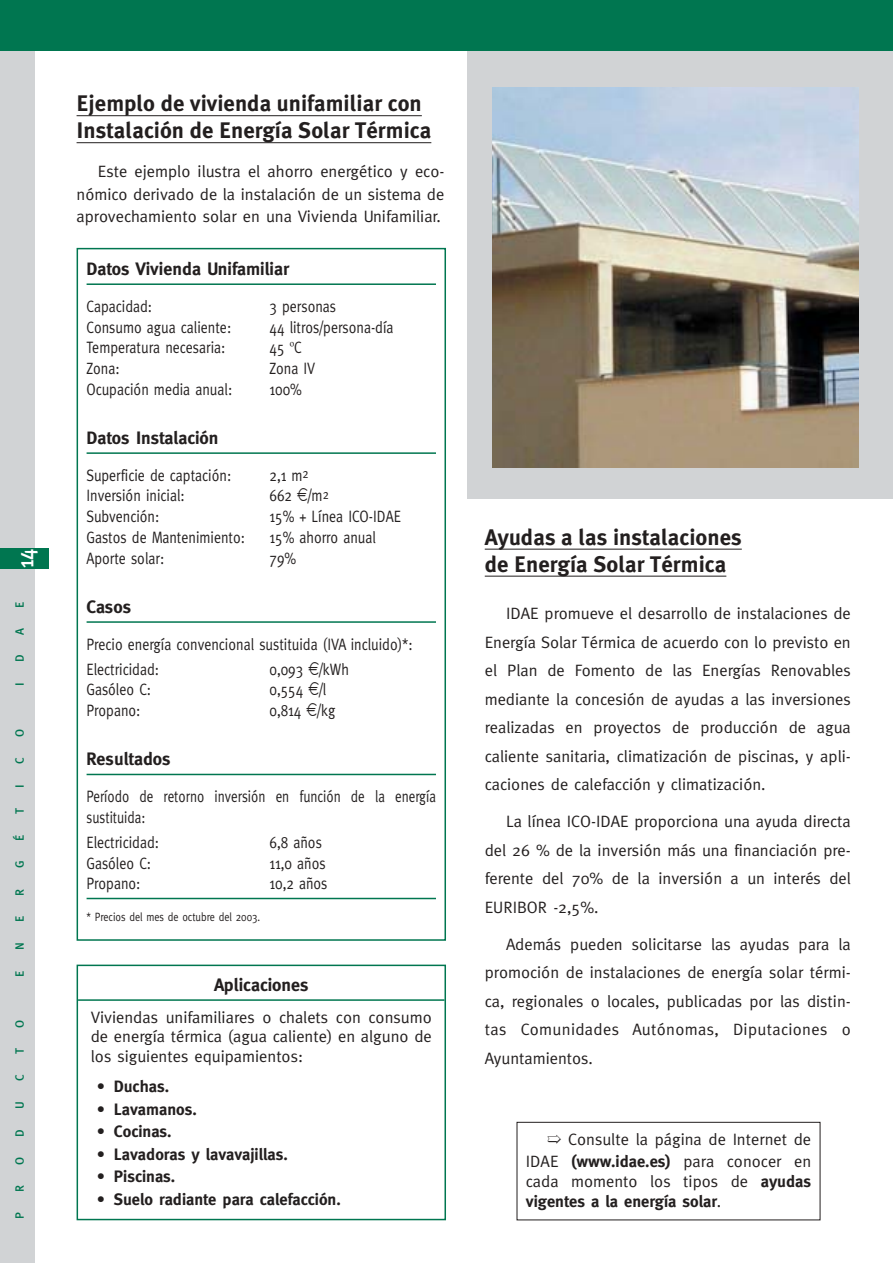
<style>
.page{position:relative;width:893px;height:1263px;background:#fff}
.page>*{position:absolute;margin:0;border:0;box-sizing:border-box;transform-origin:0 0}
.t1{font:500 23.4px "Meta Plus";color:#fff;scale:.9 1}
.t2{font:700 22.5px/27px "Meta Plus";color:#231f1f}
.t3{font:700 18px "Meta";color:#231f1f}
.t4{font:16.5px/28.5px "Meta";color:#231f1f;text-align:justify}
.t5{font:16.5px/25px "Meta";color:#231f1f;scale:.85 1}
.t6{font:700 16.5px/19.8px "Meta";color:#231f1f}
.t7{font:16.5px "Meta";color:#231f1f;scale:.8 1}
.t8{font:12px "Meta";color:#231f1f;scale:.85 1}
.t9{font:500 12px "Meta Plus";color:#007650}
.s1{font-family:"Times"}
.s2{font-family:"Symbeur"}
.s3{font-weight:400}
.s4{font-weight:700}
</style>
<div class="page">
<div style="left:0;top:0;width:35px;height:1263px;background:#d1d3d5"></div>
<svg style="left:76px;top:247px;width:370px;height:974px"></svg>
<div style="left:516px;top:1122px;width:304px;height:98px;border:1px solid #231f1f"></div>
<hr style="left:77px;top:115px;width:345px;height:1px;background:#231f1f">
<hr style="left:77px;top:142px;width:354px;height:1px;background:#231f1f">
<hr style="left:484px;top:549px;width:257px;height:1px;background:#231f1f">
<hr style="left:484px;top:576px;width:242px;height:1px;background:#231f1f">
<div style="left:467px;top:0;width:425px;height:499px;background:#d1d3d5"></div>
<div style="left:0;top:0;width:892px;height:51px;background:#007650"></div>
<img style="left:492px;top:88px;width:366px;height:379px">
<div style="left:0;top:549px;width:48px;height:20px;background:#007650"></div>
<p class="t1" style="left:16px;top:568px;width:23px;rotate:-90deg">14</p>
<p class="t9" style="left:15px;top:608px;width:8px;rotate:-90deg">E</p>
<p class="t9" style="left:15px;top:635px;width:8px;rotate:-90deg">A</p>
<p class="t9" style="left:15px;top:662px;width:9px;rotate:-90deg">D</p>
<p class="t9" style="left:15px;top:686px;width:5px;rotate:-90deg">I</p>
<p class="t9" style="left:15px;top:737px;width:10px;rotate:-90deg">O</p>
<p class="t9" style="left:15px;top:764px;width:8px;rotate:-90deg">C</p>
<p class="t9" style="left:15px;top:788px;width:5px;rotate:-90deg">I</p>
<p class="t9" style="left:15px;top:814px;width:8px;rotate:-90deg">T</p>
<p class="t9" style="left:15px;top:841px;width:7px;rotate:-90deg">É</p>
<p class="t9" style="left:15px;top:868px;width:9px;rotate:-90deg">G</p>
<p class="t9" style="left:15px;top:896px;width:9px;rotate:-90deg">R</p>
<p class="t9" style="left:15px;top:922px;width:8px;rotate:-90deg">E</p>
<p class="t9" style="left:15px;top:950px;width:9px;rotate:-90deg">N</p>
<p class="t9" style="left:15px;top:977px;width:8px;rotate:-90deg">E</p>
<p class="t9" style="left:15px;top:1028px;width:10px;rotate:-90deg">O</p>
<p class="t9" style="left:15px;top:1054px;width:8px;rotate:-90deg">T</p>
<p class="t9" style="left:15px;top:1081px;width:8px;rotate:-90deg">C</p>
<p class="t9" style="left:15px;top:1109px;width:9px;rotate:-90deg">U</p>
<p class="t9" style="left:15px;top:1137px;width:9px;rotate:-90deg">D</p>
<p class="t9" style="left:15px;top:1165px;width:10px;rotate:-90deg">O</p>
<p class="t9" style="left:15px;top:1192px;width:9px;rotate:-90deg">R</p>
<p class="t9" style="left:15px;top:1219px;width:8px;rotate:-90deg">P</p>
<h3 class="t2" style="left:77px;top:91px;width:356px">Ejemplo de vivienda unifamiliar con<br>Instalación de Energía Solar Térmica</h3>
<p class="t4" style="left:77px;top:162px;width:369px;line-height:22.5px;text-indent:21px">Este ejemplo ilustra el ahorro energético y eco&shy;nómico derivado de la instalación de un sistema de aprovechamiento solar en una Vivienda Unifamiliar.</p>
<h4 class="t3" style="left:87px;top:262px;width:204px">Datos Vivienda Unifamiliar</h4>
<p class="t5" style="left:87px;top:295px;width:79px">Capacidad:</p>
<p class="t5" style="left:269px;top:295px;width:80px">3 personas</p>
<p class="t5" style="left:87px;top:316px;width:172px">Consumo agua caliente:</p>
<p class="t5" style="left:269px;top:316px;width:147px">44 litros/persona-día</p>
<p class="t5" style="left:87px;top:336px;width:165px">Temperatura necesaria:</p>
<p class="t5" style="left:269px;top:336px;width:39px">45 <span class="s1">º</span>C</p>
<p class="t5" style="left:87px;top:357px;width:40px">Zona:</p>
<p class="t5" style="left:269px;top:357px;width:55px">Zona IV</p>
<p class="t5" style="left:87px;top:378px;width:173px">Ocupación media anual:</p>
<p class="t5" style="left:269px;top:378px;width:40px">100%</p>
<h4 class="t3" style="left:87px;top:431px;width:133px">Datos Instalación</h4>
<p class="t5" style="left:87px;top:464px;width:172px">Superficie de captación:</p>
<p class="t5" style="left:269px;top:464px;width:48px">2,1 m<sup>2</sup></p>
<p class="t5" style="left:87px;top:484px;width:117px">Inversión inicial:</p>
<p class="t5" style="left:269px;top:484px;width:71px">662 <span class="s2">∑</span>/m<sup>2</sup></p>
<p class="t5" style="left:87px;top:505px;width:87px">Subvención:</p>
<p class="t5" style="left:269px;top:505px;width:156px">15% + Línea ICO-IDAE</p>
<p class="t5" style="left:87px;top:526px;width:188px">Gastos de Mantenimiento:</p>
<p class="t5" style="left:269px;top:526px;width:127px">15% ahorro anual</p>
<p class="t5" style="left:87px;top:547px;width:93px">Aporte solar:</p>
<p class="t5" style="left:269px;top:547px;width:33px">79%</p>
<h4 class="t3" style="left:87px;top:600px;width:46px">Casos</h4>
<p class="t5" style="left:87px;top:633px;width:385px">Precio energía convencional sustituida (IVA incluido)*:<br>Electricidad:</p>
<p class="t5" style="left:269px;top:658px;width:95px">0,093 <span class="s2">∑</span>/kWh</p>
<p class="t5" style="left:87px;top:678px;width:77px">Gasóleo C:</p>
<p class="t5" style="left:269px;top:678px;width:68px">0,554 <span class="s2">∑</span>/l</p>
<p class="t5" style="left:87px;top:699px;width:65px">Propano:</p>
<p class="t5" style="left:269px;top:699px;width:79px">0,814 <span class="s2">∑</span>/kg</p>
<h4 class="t3" style="left:87px;top:752px;width:86px">Resultados</h4>
<p class="t7" style="left:87px;top:790px;width:438px">Período de retorno inversión en función de la energía</p>
<p class="t7" style="left:87px;top:811px;width:75px">sustituida:</p>
<p class="t5" style="left:87px;top:831px;width:87px">Electricidad:</p>
<p class="t5" style="left:269px;top:831px;width:63px">6,8 años</p>
<p class="t5" style="left:87px;top:852px;width:77px">Gasóleo C:</p>
<p class="t5" style="left:269px;top:852px;width:68px">11,0 años</p>
<p class="t5" style="left:87px;top:872px;width:65px">Propano:</p>
<p class="t5" style="left:269px;top:872px;width:70px">10,2 años</p>
<p class="t8" style="left:87px;top:913px;width:206px">* Precios del mes de octubre del 2003.</p>
<p class="t3" style="left:214px;top:978px;width:96px">Aplicaciones</p>
<p class="t4" style="left:91px;top:1008px;width:342px;line-height:19.8px">Viviendas unifamiliares o chalets con consumo de energía térmica (agua caliente) en alguno de los siguientes equipamientos:</p>
<p class="t6" style="left:97px;top:1078px;width:74px"><span class="s3">•</span> Duchas.</p>
<p class="t6" style="left:97px;top:1100px;width:101px"><span class="s3">•</span> Lavamanos.</p>
<p class="t6" style="left:97px;top:1123px;width:76px"><span class="s3">•</span> Cocinas.</p>
<p class="t6" style="left:97px;top:1145px;width:192px"><span class="s3">•</span> Lavadoras y lavavajillas.</p>
<p class="t6" style="left:97px;top:1168px;width:80px"><span class="s3">•</span> Piscinas.</p>
<p class="t6" style="left:97px;top:1190px;width:245px"><span class="s3">•</span> Suelo radiante para calefacción.</p>
<h3 class="t2" style="left:484px;top:525px;width:258px">Ayudas a las instalaciones de Energía Solar Térmica</h3>
<p class="t4" style="left:485px;top:601px;width:367px;text-indent:21px">IDAE promueve el desarrollo de instalaciones de Energía Solar Térmica de acuerdo con lo previsto en el Plan de Fomento de las Energías Renovables mediante la concesión de ayudas a las inversiones realizadas en proyectos de producción de agua caliente sanitaria, climatización de piscinas, y apli&shy;caciones de calefacción y climatización.</p>
<p class="t4" style="left:485px;top:809px;width:367px;text-indent:21px">La línea ICO-IDAE proporciona una ayuda directa del 26 % de la inversión más una financiación pre&shy;ferente del 70% de la inversión a un interés del EURIBOR -2,5%.</p>
<p class="t4" style="left:485px;top:931px;width:367px;text-indent:21px">Además pueden solicitarse las ayudas para la promoción de instalaciones de energía solar térmi&shy;ca, regionales o locales, publicadas por las distin&shy;tas Comunidades Autónomas, Diputaciones o Ayuntamientos.</p>
<p class="t4" style="left:526px;top:1129px;width:287px;line-height:22.2px;text-align:right">➯ Consulte la página de Internet de<br>IDAE <span class="s4">(www.idae.es)</span> para conocer en</p>
<p class="t6" style="left:526px;top:1173px;width:287px"><span class="s3">cada momento los tipos de</span> ayudas vigentes a la energía solar<span class="s3">.</span></p>
</div>
